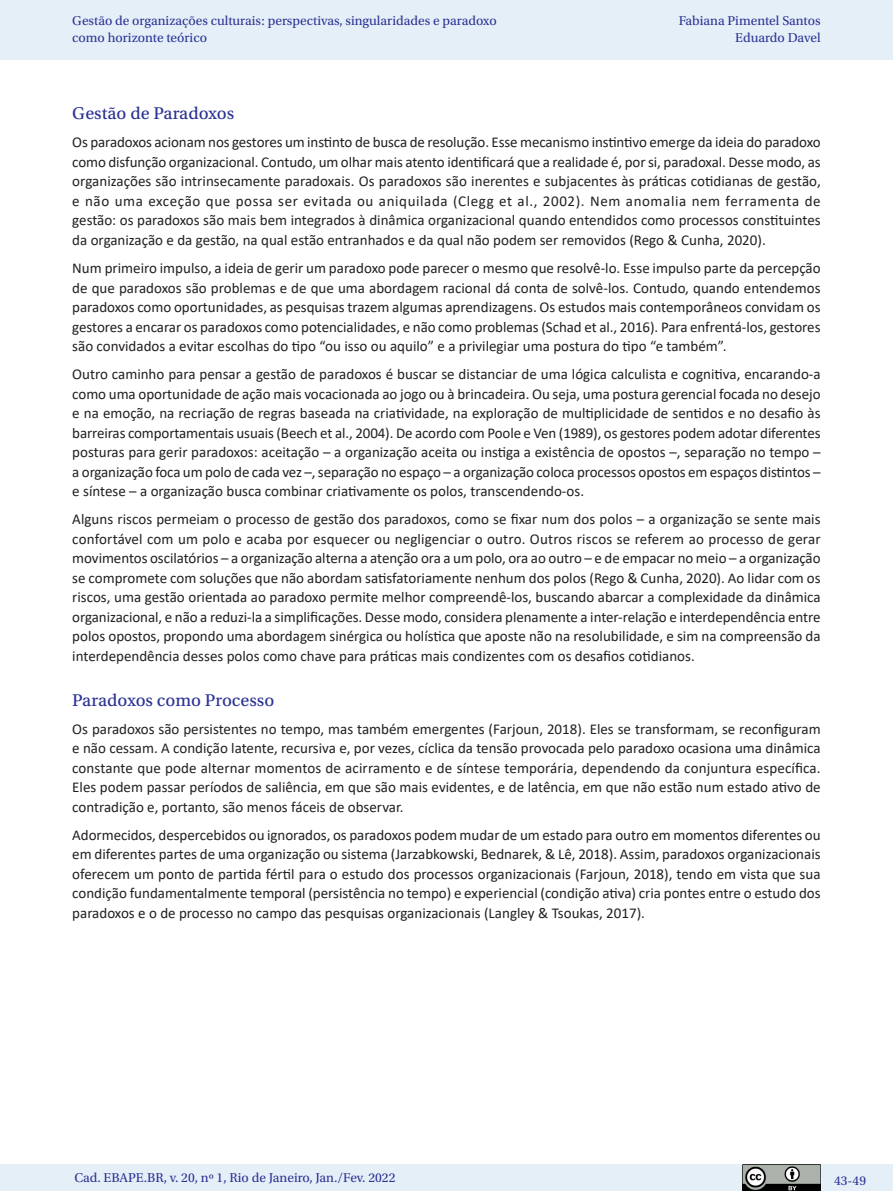
<style>
.page{position:relative;width:893px;height:1191px;background:#fff}
.page>*{position:absolute;margin:0;border:0;box-sizing:border-box;transform-origin:0 0}
._07_2_sub2{font:18px "Utopia Std Capt";color:#2b3393}
._06_0_texto{font:15px/19.5px "Calibri";color:#231f20;text-align:justify}
.t1{font:13.5px/16.5px "Utopia Std";color:#2b3393}
</style>
<div class="page">
<div style="left:0;top:0;width:893px;height:60px;background:#e4eff8"></div>
<div style="left:0;top:1164px;width:893px;height:27px;background:#e4eff8"></div>
<img style="left:743px;top:1164px;width:78px;height:27px">
<p class="t1" style="left:72px;top:13px;width:426px">Gestão de organizações culturais: perspectivas, singularidades e paradoxo como horizonte teórico</p>
<p class="t1" style="left:679px;top:13px;width:143px;text-align:right">Fabiana Pimentel Santos<br>Eduardo Davel</p>
<p class="_07_2_sub2" style="left:72px;top:104px;width:164px">Gestão de Paradoxos</p>
<p class="_06_0_texto" style="left:72px;top:132px;width:750px">Os paradoxos acionam nos gestores um instinto de busca de resolução. Esse mecanismo instintivo emerge da ideia do paradoxo como disfunção organizacional. Contudo, um olhar mais atento identificará que a realidade é, por si, paradoxal. Desse modo, as organizações são intrinsecamente paradoxais. Os paradoxos são inerentes e subjacentes às práticas cotidianas de gestão, e não uma exceção que possa ser evitada ou aniquilada (Clegg et al., 2002). Nem anomalia nem ferramenta de gestão: os paradoxos são mais bem integrados à dinâmica organizacional quando entendidos como processos constituintes da organização e da gestão, na qual estão entranhados e da qual não podem ser removidos (Rego &amp; Cunha, 2020).</p>
<p class="_06_0_texto" style="left:72px;top:258px;width:750px">Num primeiro impulso, a ideia de gerir um paradoxo pode parecer o mesmo que resolvê-lo. Esse impulso parte da percepção de que paradoxos são problemas e de que uma abordagem racional dá conta de solvê-los. Contudo, quando entendemos paradoxos como oportunidades, as pesquisas trazem algumas aprendizagens. Os estudos mais contemporâneos convidam os gestores a encarar os paradoxos como potencialidades, e não como problemas (Schad et al., 2016). Para enfrentá-los, gestores são convidados a evitar escolhas do tipo “ou isso ou aquilo” e a privilegiar uma postura do tipo “e também”.</p>
<p class="_06_0_texto" style="left:72px;top:364px;width:750px">Outro caminho para pensar a gestão de paradoxos é buscar se distanciar de uma lógica calculista e cognitiva, encarando-a como uma oportunidade de ação mais vocacionada ao jogo ou à brincadeira. Ou seja, uma postura gerencial focada no desejo e na emoção, na recriação de regras baseada na criatividade, na exploração de multiplicidade de sentidos e no desafio às barreiras comportamentais usuais (Beech et al., 2004). De acordo com Poole e Ven (1989), os gestores podem adotar diferentes posturas para gerir paradoxos: aceitação – a organização aceita ou instiga a existência de opostos –, separação no tempo – a organização foca um polo de cada vez –, separação no espaço – a organização coloca processos opostos em espaços distintos – e síntese – a organização busca combinar criativamente os polos, transcendendo-os.</p>
<p class="_06_0_texto" style="left:72px;top:509px;width:750px">Alguns riscos permeiam o processo de gestão dos paradoxos, como se fixar num dos polos – a organização se sente mais confortável com um polo e acaba por esquecer ou negligenciar o outro. Outros riscos se referem ao processo de gerar movimentos oscilatórios – a organização alterna a atenção ora a um polo, ora ao outro – e de empacar no meio – a organização se compromete com soluções que não abordam satisfatoriamente nenhum dos polos (Rego &amp; Cunha, 2020). Ao lidar com os riscos, uma gestão orientada ao paradoxo permite melhor compreendê-los, buscando abarcar a complexidade da dinâmica organizacional, e não a reduzi-la a simplificações. Desse modo, considera plenamente a inter-relação e interdependência entre polos opostos, propondo uma abordagem sinérgica ou holística que aposte não na resolubilidade, e sim na compreensão da interdependência desses polos como chave para práticas mais condizentes com os desafios cotidianos.</p>
<p class="_07_2_sub2" style="left:72px;top:690px;width:204px">Paradoxos como Processo</p>
<p class="_06_0_texto" style="left:72px;top:718px;width:750px">Os paradoxos são persistentes no tempo, mas também emergentes (Farjoun, 2018). Eles se transformam, se reconfiguram e não cessam. A condição latente, recursiva e, por vezes, cíclica da tensão provocada pelo paradoxo ocasiona uma dinâmica constante que pode alternar momentos de acirramento e de síntese temporária, dependendo da conjuntura específica.<br>Eles podem passar períodos de saliência, em que são mais evidentes, e de latência, em que não estão num estado ativo de contradição e, portanto, são menos fáceis de observar.</p>
<p class="_06_0_texto" style="left:72px;top:824px;width:750px">Adormecidos, despercebidos ou ignorados, os paradoxos podem mudar de um estado para outro em momentos diferentes ou em diferentes partes de uma organização ou sistema (Jarzabkowski, Bednarek, &amp; Lê, 2018). Assim, paradoxos organizacionais oferecem um ponto de partida fértil para o estudo dos processos organizacionais (Farjoun, 2018), tendo em vista que sua condição fundamentalmente temporal (persistência no tempo) e experiencial (condição ativa) cria pontes entre o estudo dos paradoxos e o de processo no campo das pesquisas organizacionais (Langley &amp; Tsoukas, 2017).</p>
<p class="t1" style="left:74px;top:1169px;width:323px">Cad. EBAPE.BR, v. 20, nº 1, Rio de Janeiro, Jan./Fev. 2022</p>
<p class="t1" style="left:834px;top:1172px;width:33px">43-49</p>
</div>
